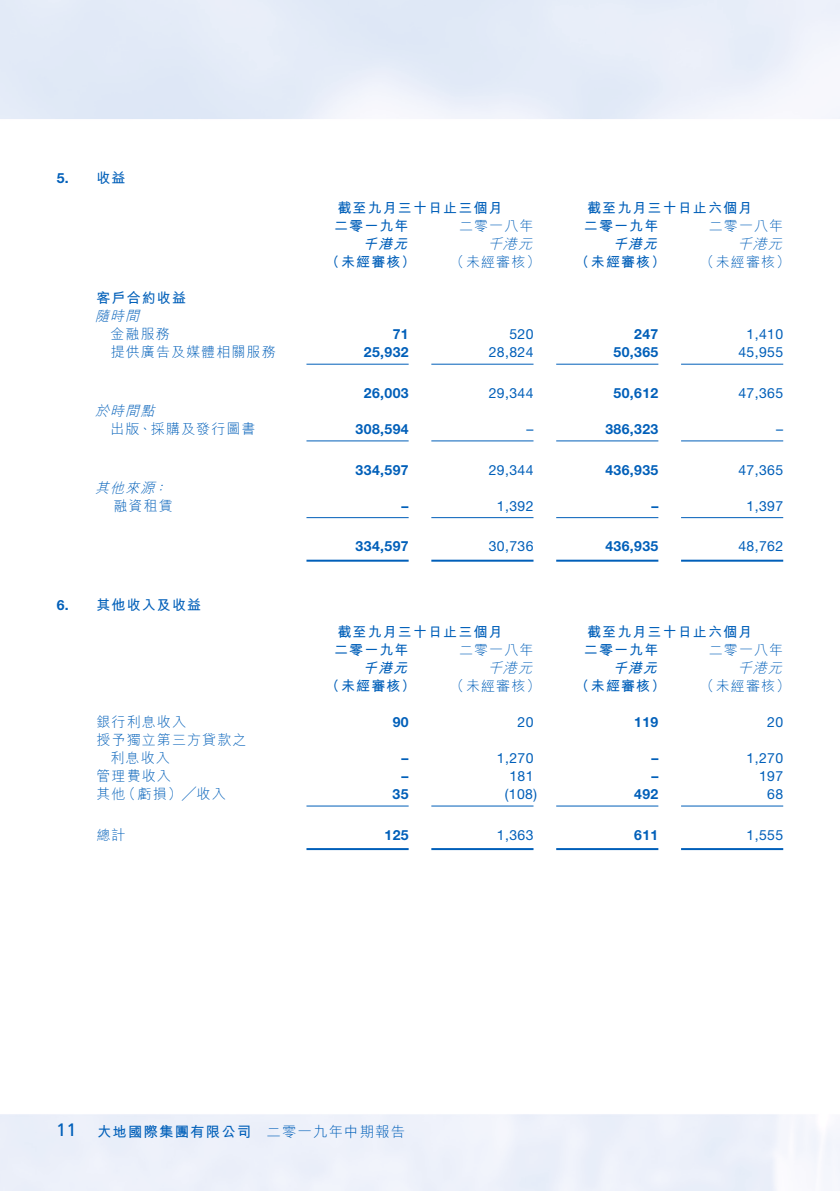
<style>
.page{position:relative;width:840px;height:1191px;background:#fff}
.page>*{position:absolute;margin:0;border:0;box-sizing:border-box;transform-origin:0 0}
.t1{font:18px "Frutiger LT Std";color:#005fb9}
.t2{font:700 14.4px "M Hei HK";letter-spacing:.08em;color:#005fb9}
.t3{font:300 14.4px "M Hei HK";letter-spacing:.08em;color:#005fb9}
.t4{font:300 14px/18px "M Hei HK";letter-spacing:.08em;color:#005fb9}
.t5{font:14px "Helvetica Neue LT Std";letter-spacing:.03em;color:#005fb9}
.t6{font:700 14px "M Hei HK";letter-spacing:.08em;color:#005fb9}
.t7{font:700 14px "Helvetica Neue LT Std";letter-spacing:.03em;color:#005fb9}
.t8{font:italic 300 14px "M Hei HK";color:#005fb9}
.t9{font:italic 700 14px "M Hei HK";color:#005fb9}
</style>
<div class="page">
<img style="left:0;top:0;width:839px;height:1191px">
<hr style="left:306px;top:364px;width:102px;height:1px;background:#005fb9">
<hr style="left:431px;top:364px;width:102px;height:1px;background:#005fb9">
<hr style="left:556px;top:364px;width:102px;height:1px;background:#005fb9">
<hr style="left:680px;top:364px;width:102px;height:1px;background:#005fb9">
<hr style="left:306px;top:440px;width:102px;height:1px;background:#005fb9">
<hr style="left:431px;top:440px;width:102px;height:1px;background:#005fb9">
<hr style="left:556px;top:440px;width:102px;height:1px;background:#005fb9">
<hr style="left:680px;top:440px;width:102px;height:1px;background:#005fb9">
<hr style="left:306px;top:517px;width:102px;height:1px;background:#005fb9">
<hr style="left:431px;top:517px;width:102px;height:1px;background:#005fb9">
<hr style="left:556px;top:517px;width:102px;height:1px;background:#005fb9">
<hr style="left:680px;top:517px;width:102px;height:1px;background:#005fb9">
<hr style="left:306px;top:559px;width:102px;height:2px;background:#005fb9">
<hr style="left:431px;top:559px;width:102px;height:2px;background:#005fb9">
<hr style="left:556px;top:559px;width:102px;height:2px;background:#005fb9">
<hr style="left:680px;top:559px;width:102px;height:2px;background:#005fb9">
<hr style="left:306px;top:805px;width:102px;height:1px;background:#005fb9">
<hr style="left:431px;top:805px;width:102px;height:1px;background:#005fb9">
<hr style="left:556px;top:805px;width:102px;height:1px;background:#005fb9">
<hr style="left:680px;top:805px;width:102px;height:1px;background:#005fb9">
<hr style="left:306px;top:848px;width:102px;height:2px;background:#005fb9">
<hr style="left:431px;top:848px;width:102px;height:2px;background:#005fb9">
<hr style="left:556px;top:848px;width:102px;height:2px;background:#005fb9">
<hr style="left:680px;top:848px;width:102px;height:2px;background:#005fb9">
<p class="t7" style="left:57px;top:169px;width:14px">5.</p>
<p class="t6" style="left:96px;top:167px;width:31px">收益</p>
<p class="t6" style="left:96px;top:288px;width:91px">客戶合約收益</p>
<p class="t8" style="left:95px;top:309px;width:49px">隨時間</p>
<p class="t4" style="left:110px;top:325px;width:61px">金融服務</p>
<p class="t4" style="left:111px;top:343px;width:166px">提供廣告及媒體相關服務</p>
<p class="t8" style="left:95px;top:403px;width:65px">於時間點</p>
<p class="t4" style="left:110px;top:419px;width:146px">出版、採購及發行圖書</p>
<p class="t8" style="left:95px;top:480px;width:65px">其他來源</p>
<p class="t8" style="left:153px;top:480px;width:19px">：</p>
<p class="t4" style="left:113px;top:496px;width:61px">融資租賃</p>
<p class="t7" style="left:57px;top:597px;width:14px">6.</p>
<p class="t6" style="left:96px;top:595px;width:106px">其他收入及收益</p>
<p class="t4" style="left:96px;top:712px;width:151px">銀行利息收入<br>授予獨立第三方貸款之</p>
<p class="t4" style="left:110px;top:748px;width:61px">利息收入</p>
<p class="t4" style="left:96px;top:766px;width:76px">管理費收入</p>
<p class="t4" style="left:122px;top:784px;width:105px">（虧損）╱收入</p>
<p class="t4" style="left:96px;top:784px;width:31px">其他</p>
<p class="t4" style="left:96px;top:825px;width:31px">總計</p>
<p class="t6" style="left:337px;top:198px;width:166px">截至九月三十日止三個月</p>
<p class="t6" style="left:587px;top:198px;width:166px">截至九月三十日止六個月</p>
<p class="t6" style="left:334px;top:216px;width:76px">二零一九年</p>
<p class="t4" style="left:459px;top:217px;width:76px">二零一八年</p>
<p class="t6" style="left:583px;top:216px;width:76px">二零一九年</p>
<p class="t4" style="left:708px;top:217px;width:76px">二零一八年</p>
<p class="t9" style="left:363px;top:234px;width:50px">千港元</p>
<p class="t8" style="left:487px;top:237px;width:49px">千港元</p>
<p class="t9" style="left:612px;top:234px;width:50px">千港元</p>
<p class="t8" style="left:737px;top:237px;width:49px">千港元</p>
<p class="t6" style="left:325px;top:252px;width:92px">（未經審核）</p>
<p class="t4" style="left:450px;top:253px;width:92px">（未經審核）</p>
<p class="t6" style="left:574px;top:252px;width:92px">（未經審核）</p>
<p class="t4" style="left:699px;top:253px;width:92px">（未經審核(</p>
<p class="t7" style="left:392px;top:325px;width:17px">71</p>
<p class="t5" style="left:509px;top:326px;width:26px">520</p>
<p class="t7" style="left:634px;top:325px;width:26px">247</p>
<p class="t5" style="left:746px;top:326px;width:38px">1,410</p>
<p class="t7" style="left:363px;top:343px;width:46px">25,932</p>
<p class="t5" style="left:488px;top:344px;width:46px">28,824</p>
<p class="t7" style="left:613px;top:343px;width:46px">50,365</p>
<p class="t5" style="left:738px;top:344px;width:46px">45,955</p>
<p class="t7" style="left:363px;top:384px;width:46px">26,003</p>
<p class="t5" style="left:488px;top:384px;width:46px">29,344</p>
<p class="t7" style="left:613px;top:384px;width:46px">50,612</p>
<p class="t5" style="left:738px;top:384px;width:46px">47,365</p>
<p class="t7" style="left:355px;top:420px;width:54px">308,594</p>
<p class="t5" style="left:526px;top:420px;width:8px">–</p>
<p class="t7" style="left:605px;top:420px;width:54px">386,323</p>
<p class="t5" style="left:775px;top:420px;width:8px">–</p>
<p class="t7" style="left:355px;top:461px;width:54px">334,597</p>
<p class="t5" style="left:488px;top:461px;width:46px">29,344</p>
<p class="t7" style="left:605px;top:461px;width:54px">436,935</p>
<p class="t5" style="left:738px;top:461px;width:46px">47,365</p>
<p class="t7" style="left:401px;top:497px;width:8px">–</p>
<p class="t5" style="left:496px;top:497px;width:38px">1,392</p>
<p class="t7" style="left:651px;top:497px;width:8px">–</p>
<p class="t5" style="left:746px;top:497px;width:38px">1,397</p>
<p class="t7" style="left:355px;top:538px;width:54px">334,597</p>
<p class="t5" style="left:488px;top:538px;width:46px">30,736</p>
<p class="t7" style="left:605px;top:538px;width:54px">436,935</p>
<p class="t5" style="left:738px;top:538px;width:46px">48,762</p>
<p class="t6" style="left:337px;top:621px;width:166px">截至九月三十日止三個月</p>
<p class="t6" style="left:587px;top:621px;width:166px">截至九月三十日止六個月</p>
<p class="t6" style="left:334px;top:639px;width:76px">二零一九年</p>
<p class="t4" style="left:459px;top:640px;width:76px">二零一八年</p>
<p class="t6" style="left:583px;top:639px;width:76px">二零一九年</p>
<p class="t4" style="left:708px;top:640px;width:76px">二零一八年</p>
<p class="t9" style="left:363px;top:657px;width:50px">千港元</p>
<p class="t8" style="left:487px;top:660px;width:49px">千港元</p>
<p class="t9" style="left:612px;top:657px;width:50px">千港元</p>
<p class="t8" style="left:737px;top:660px;width:49px">千港元</p>
<p class="t6" style="left:325px;top:675px;width:92px">（未經審核）</p>
<p class="t4" style="left:450px;top:676px;width:92px">（未經審核）</p>
<p class="t6" style="left:574px;top:675px;width:92px">（未經審核）</p>
<p class="t4" style="left:699px;top:676px;width:92px">（未經審核(</p>
<p class="t7" style="left:392px;top:713px;width:17px">90</p>
<p class="t5" style="left:517px;top:713px;width:17px">20</p>
<p class="t7" style="left:634px;top:713px;width:26px">119</p>
<p class="t5" style="left:766px;top:713px;width:17px">20</p>
<p class="t7" style="left:401px;top:749px;width:8px">–</p>
<p class="t5" style="left:496px;top:749px;width:38px">1,270</p>
<p class="t7" style="left:651px;top:749px;width:8px">–</p>
<p class="t5" style="left:746px;top:749px;width:38px">1,270</p>
<p class="t7" style="left:401px;top:767px;width:8px">–</p>
<p class="t5" style="left:509px;top:767px;width:26px">181</p>
<p class="t7" style="left:651px;top:767px;width:8px">–</p>
<p class="t5" style="left:758px;top:767px;width:26px">197</p>
<p class="t7" style="left:392px;top:785px;width:17px">35</p>
<p class="t5" style="left:504px;top:785px;width:34px">)108(</p>
<p class="t7" style="left:633px;top:785px;width:26px">492</p>
<p class="t5" style="left:766px;top:785px;width:17px">68</p>
<p class="t7" style="left:384px;top:826px;width:26px">125</p>
<p class="t5" style="left:496px;top:826px;width:38px">1,363</p>
<p class="t7" style="left:634px;top:826px;width:26px">611</p>
<p class="t5" style="left:746px;top:826px;width:38px">1,555</p>
<p class="t1" style="left:56px;top:1119px;width:22px">11</p>
<p class="t2" style="left:97px;top:1121px;width:156px">大地國際集團有限公司</p>
<p class="t3" style="left:266px;top:1124px;width:140px">二零一九年中期報告</p>
</div>
